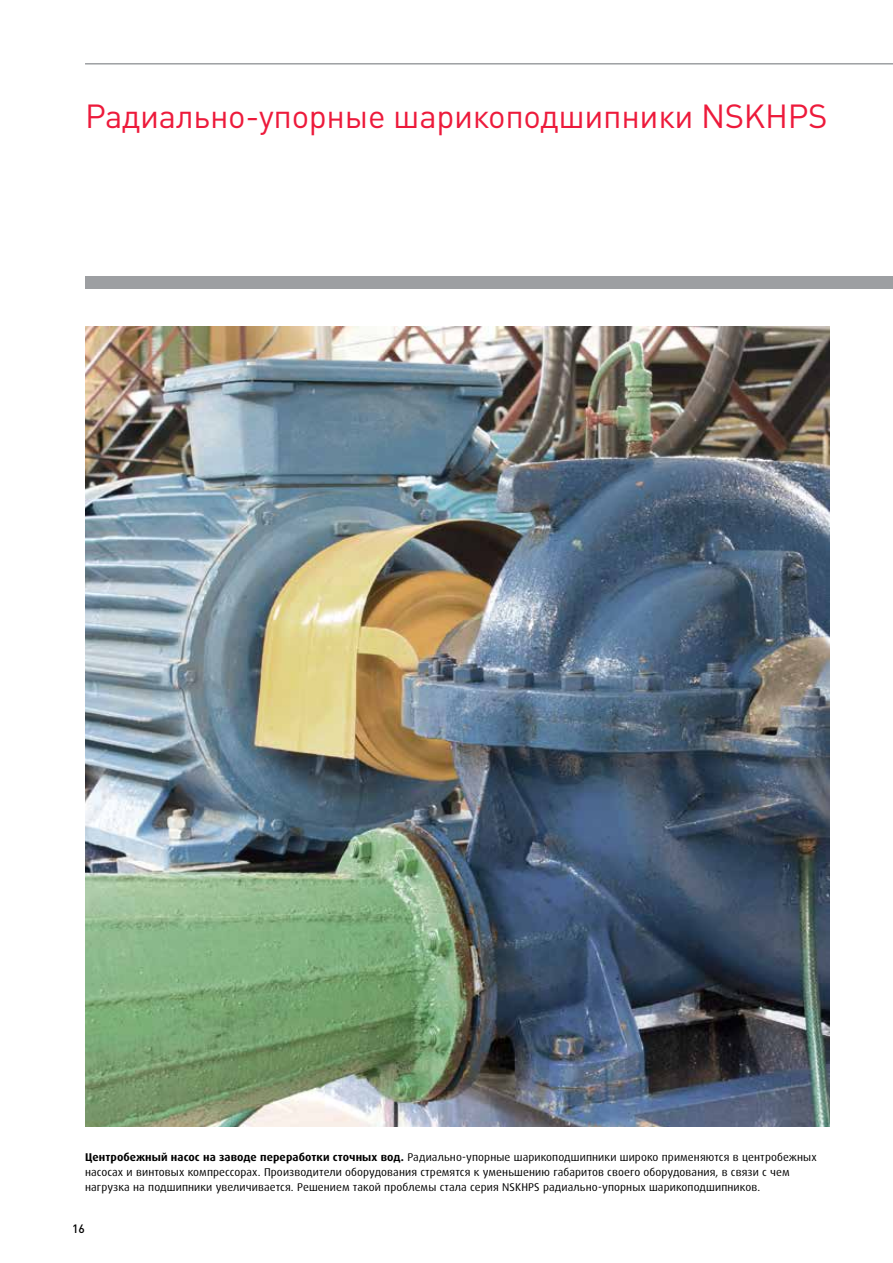
<style>
.page{position:relative;width:893px;height:1263px;background:#fff}
.page>*{position:absolute;margin:0;border:0;box-sizing:border-box;transform-origin:0 0}
.t1{font:33px "DIN Pro";letter-spacing:-.01em;color:#ed1a3b}
.t2{font:500 12px "DIN Pro";color:#000}
.t3{font:11.25px/14.9px "Dax Pro";letter-spacing:.01em;color:#000}
.s1{font-weight:700}
</style>
<div class="page">
<hr style="left:85px;top:63px;width:808px;height:2px;background:#9d9fa2">
<div style="left:85px;top:276px;width:808px;height:13px;background:#9d9fa2"></div>
<img style="left:85px;top:326px;width:744px;height:801px">
<h1 class="t1" style="left:85px;top:93px;width:744px">Радиально-упорные шарикоподшипники NSKHPS</h1>
<p class="t3" style="left:85px;top:1150px;width:733px"><span class="s1">Центробежный насос на заводе переработки сточных вод.</span> Радиально-упорные шарикоподшипники широко применяются в центробежных насосах и винтовых компрессорах. Производители оборудования стремятся к уменьшению габаритов своего оборудования, в связи с чем нагрузка на подшипники увеличивается. Решением такой проблемы стала серия NSKHPS радиально-упорных шарикоподшипников.</p>
<p class="t2" style="left:72px;top:1221px;width:14px">16</p>
</div>
